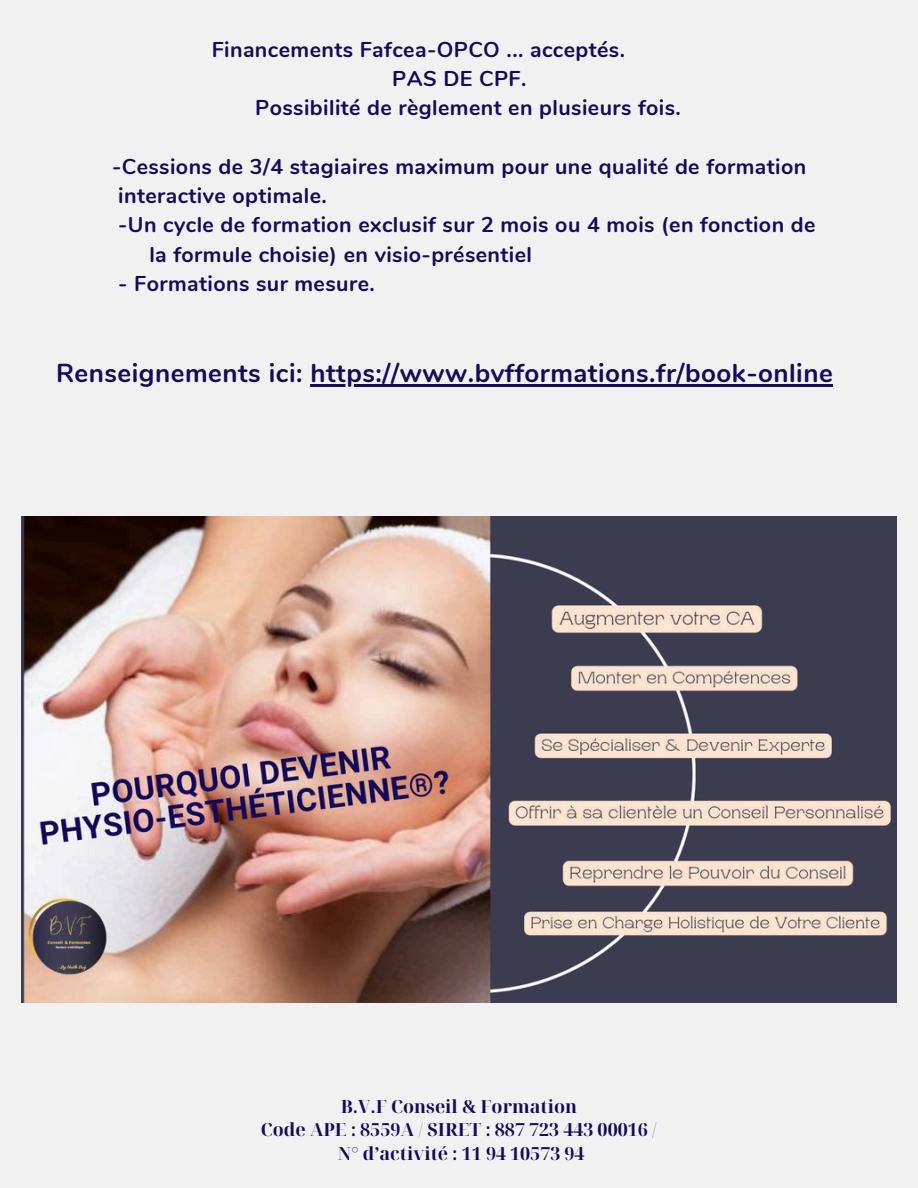
<style>
.page{position:relative;width:918px;height:1188px;background:#f1f1f1}
.page>*{position:absolute;margin:0;border:0;box-sizing:border-box;transform-origin:0 0}
.t1{font:700 25.95px "Nunito";letter-spacing:.02em;color:#160b57}
.t2{font:700 21.45px "Nunito";letter-spacing:.02em;color:#160b57}
.t3{font:700 18px/23.7px "Noto Serif Display";color:#160b57;text-align:center}
</style>
<div class="page">
<img style="left:21px;top:516px;width:875px;height:486px">
<hr style="left:311px;top:384px;width:522px;height:2px;background:#160b57">
<p class="t2" style="left:212px;top:35px;width:415px">Financements Fafcea-OPCO ... acceptés.</p>
<p class="t2" style="left:392px;top:64px;width:136px">PAS DE CPF.</p>
<p class="t2" style="left:255px;top:94px;width:427px">Possibilité de règlement en plusieurs fois.</p>
<h2 class="t2" style="left:112px;top:152px;width:696px">-Cessions de 3/4 stagiaires maximum pour une qualité de formation</h2>
<h1 class="t2" style="left:118px;top:181px;width:210px">interactive optimale.</h1>
<h1 class="t2" style="left:118px;top:211px;width:699px">-Un cycle de formation exclusif sur 2 mois ou 4 mois (en fonction de</h1>
<h1 class="t2" style="left:149px;top:240px;width:384px">la formule choisie) en visio-présentiel</h1>
<h1 class="t2" style="left:118px;top:269px;width:258px">- Formations sur mesure.</h1>
<p class="t1" style="left:56px;top:356px;width:778px">Renseignements ici: https://www.bvfformations.fr/book-online</p>
<p class="t3" style="left:341px;top:1094px;width:238px">B.V.F Conseil &amp; Formation</p>
<p class="t3" style="left:261px;top:1117px;width:398px">Code APE : 8559A / SIRET : 887 723 443 00016 /<br>N° d’activité : 11 94 10573 94</p>
</div>
